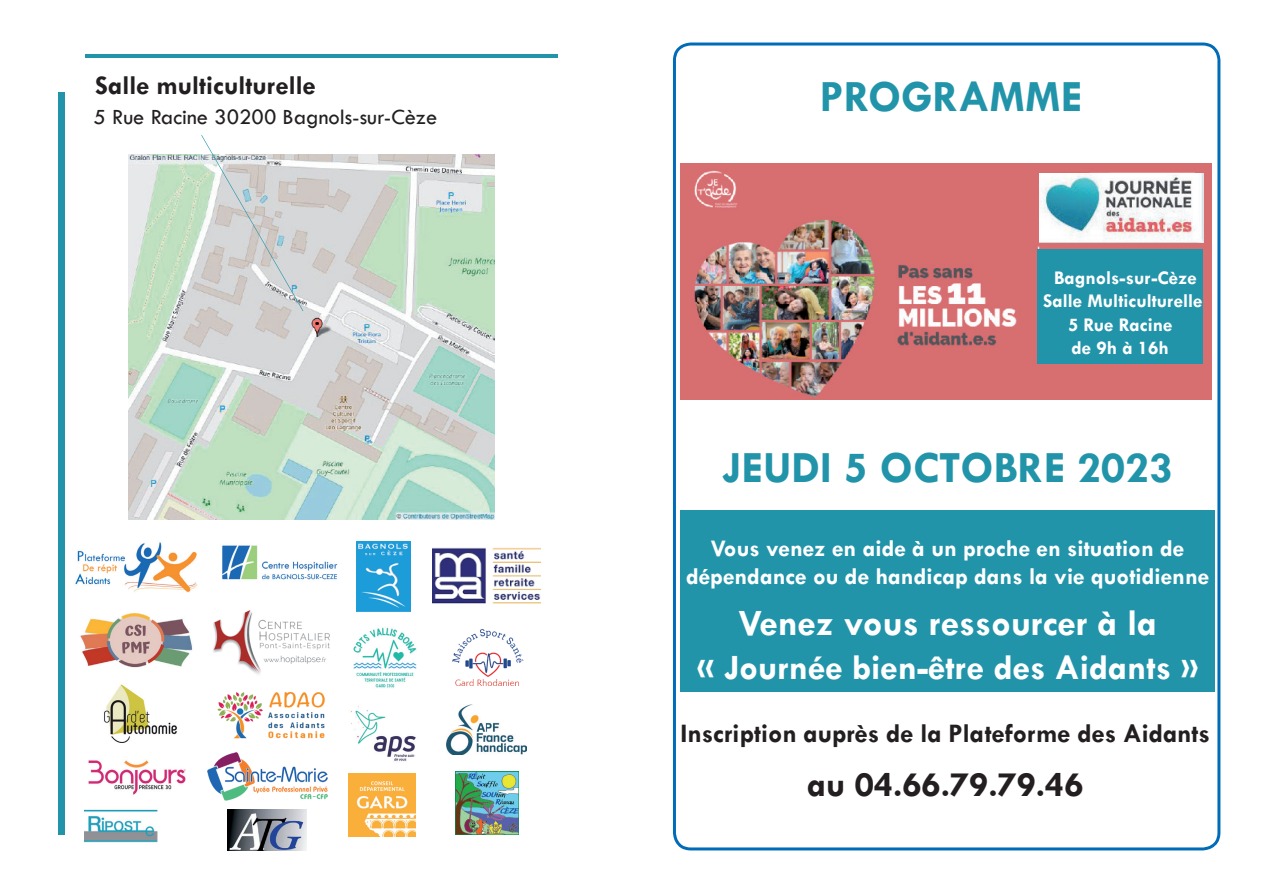
<style>
.page{position:relative;width:1263px;height:893px;background:#fff}
.page>*{position:absolute;margin:0;border:0;box-sizing:border-box;transform-origin:0 0}
.t1{font:700 45px "Tw Cen";color:#2194aa}
.t2{font:700 37.5px "Tw Cen";color:#fff}
.t3{font:700 36px "Tw Cen";color:#fff}
.t4{font:700 36px "Tw Cen";color:#231f20}
.t5{font:700 27px "Tw Cen";color:#231f20}
.t6{font:700 24px/28.8px "Tw Cen";color:#fff;text-align:center}
.t7{font:22.5px "Tw Cen";color:#231f20}
.t8{font:700 19.5px/23.4px "Tw Cen";color:#fff;text-align:center}
</style>
<div class="page">
<svg style="left:673px;top:43px;width:547px;height:807px"></svg>
<div style="left:687px;top:449px;width:521px;height:33px;background:#fff"></div>
<img style="left:680px;top:163px;width:532px;height:237px">
<img style="left:1039px;top:173px;width:164px;height:69px">
<div style="left:1037px;top:249px;width:166px;height:115px;background:#2194aa"></div>
<div style="left:680px;top:510px;width:535px;height:182px;background:#2194aa"></div>
<div style="left:680px;top:717px;width:530px;height:95px;background:#fff"></div>
<div style="left:713px;top:78px;width:476px;height:43px;background:#fff"></div>
<img style="left:129px;top:154px;width:366px;height:366px">
<hr style="left:85px;top:54px;width:472px;height:4px;background:#2194aa">
<div style="left:58px;top:92px;width:7px;height:742px;background:#2194aa"></div>
<svg style="left:201px;top:135px;width:102px;height:176px;background:#d5d7d6"></svg>
<img style="left:222px;top:545px;width:116px;height:35px">
<img style="left:356px;top:541px;width:54px;height:70px">
<img style="left:354px;top:627px;width:62px;height:61px">
<img style="left:104px;top:684px;width:73px;height:59px">
<img style="left:452px;top:629px;width:72px;height:57px">
<img style="left:217px;top:691px;width:108px;height:48px">
<img style="left:75px;top:542px;width:123px;height:51px">
<img style="left:213px;top:610px;width:116px;height:65px">
<img style="left:433px;top:547px;width:107px;height:57px">
<img style="left:207px;top:753px;width:121px;height:48px">
<img style="left:88px;top:760px;width:98px;height:35px">
<img style="left:455px;top:771px;width:64px;height:63px">
<img style="left:80px;top:613px;width:113px;height:55px">
<img style="left:350px;top:706px;width:66px;height:55px">
<img style="left:349px;top:774px;width:66px;height:62px">
<img style="left:446px;top:705px;width:80px;height:50px">
<img style="left:85px;top:809px;width:72px;height:34px">
<img style="left:227px;top:809px;width:80px;height:41px">
<p class="t5" style="left:95px;top:69px;width:222px">Salle multiculturelle</p>
<p class="t7" style="left:93px;top:103px;width:345px">5 Rue Racine 30200 Bagnols-sur-Cèze</p>
<h1 class="t1" style="left:820px;top:70px;width:264px">PROGRAMME</h1>
<p class="t8" style="left:1043px;top:266px;width:161px">Bagnols-sur-Cèze<br>Salle Multiculturelle<br>5 Rue Racine<br>de 9h à 16h</p>
<h1 class="t1" style="left:722px;top:440px;width:452px">JEUDI 5 OCTOBRE 2023</h1>
<p class="t6" style="left:686px;top:533px;width:525px">Vous venez en aide à un proche en situation de dépendance ou de handicap dans la vie quotidienne</p>
<h2 class="t2" style="left:738px;top:601px;width:420px">Venez vous ressourcer à la</h2>
<h3 class="t3" style="left:696px;top:646px;width:504px">« Journée bien-être des Aidants »</h3>
<p class="t5" style="left:680px;top:717px;width:531px">Inscription auprès de la Plateforme des Aidants</p>
<h3 class="t4" style="left:807px;top:763px;width:278px">au 04.66.79.79.46</h3>
</div>
